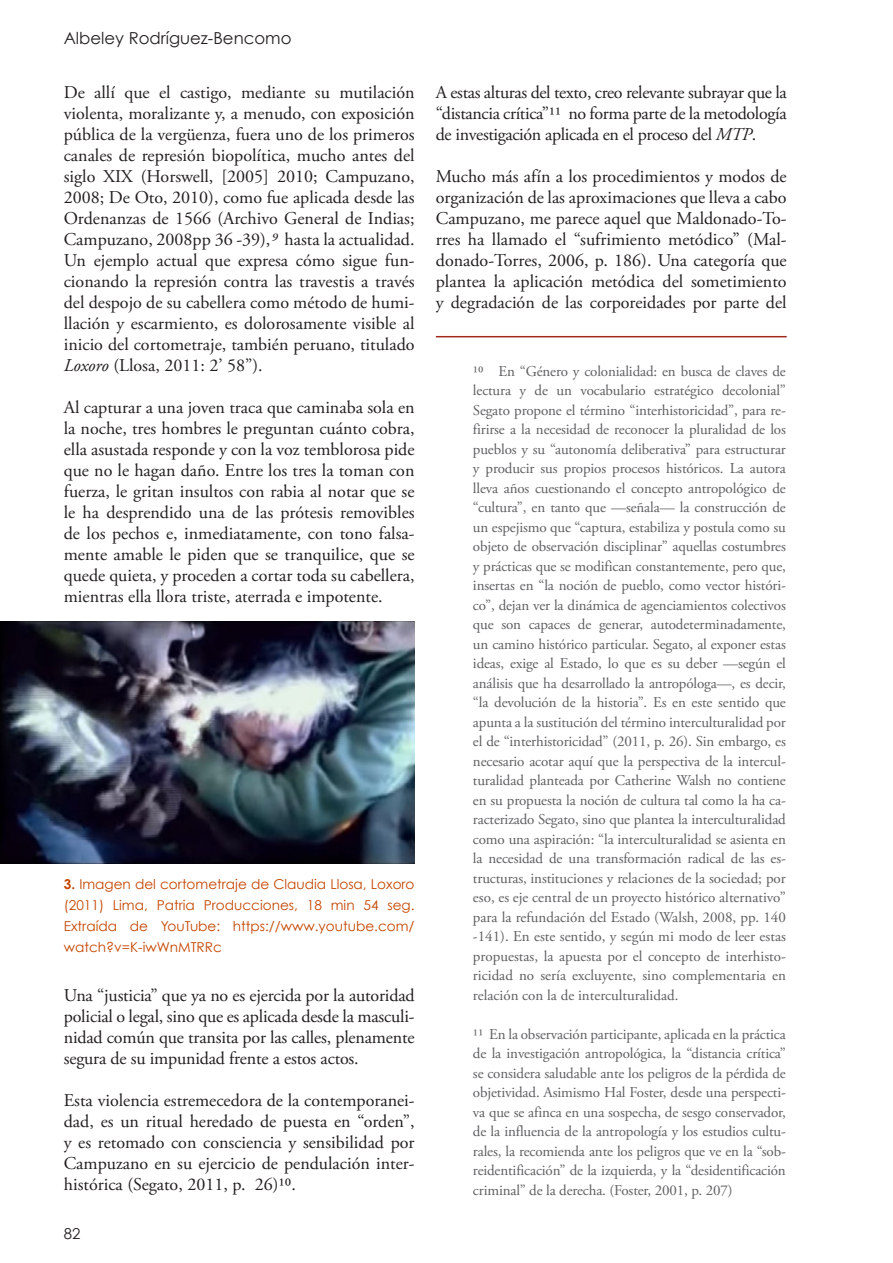
<style>
.page{position:relative;width:893px;height:1263px;background:#fff}
.page>*{position:absolute;margin:0;border:0;box-sizing:border-box;transform-origin:0 0}
.t1{font:18px/21px "Adobe Garamond Pro";color:#231f20;text-align:justify}
.t2{font:16.5px "Century Gothic";color:#231f20}
.t3{font:15px/19.5px "Adobe Garamond Pro";letter-spacing:-.01em;color:#5f5f62;text-align:justify}
.t4{font:15px "Century Gothic";color:#231f20}
.t5{font:13.65px/21px "Century Gothic";color:#c44500;text-align:justify}
.s1{font-style:italic}
.s2{font-weight:700}
</style>
<div class="page">
<img style="left:0;top:621px;width:415px;height:242px">
<hr style="left:436px;top:336px;width:351px;height:1px;background:#9e291c">
<p class="t2" style="left:64px;top:28px;width:229px">Albeley Rodríguez-Bencomo</p>
<p class="t1" style="left:64px;top:83px;width:352px">De allí que el castigo, mediante su mutilación violenta, moralizante y, a menudo, con exposición pública de la vergüenza, fuera uno de los primeros canales de represión biopolítica, mucho antes del siglo XIX (Horswell, [2005] 2010; Campuzano, 2008; De Oto, 2010), como fue aplicada desde las Ordenanzas de 1566 (Archivo General de Indias; Campuzano, 2008pp 36 -39),<span class="s1">9</span> hasta la actualidad.<br>Un ejemplo actual que expresa cómo sigue fun&shy;cionando la represión contra las travestis a través del despojo de su cabellera como método de humi&shy;llación y escarmiento, es dolorosamente visible al inicio del cortometraje, también peruano, titulado <span class="s1">Loxoro</span> (Llosa, 2011: 2’ 58”).</p>
<p class="t1" style="left:64px;top:398px;width:352px">Al capturar a una joven traca que caminaba sola en la noche, tres hombres le preguntan cuánto cobra, ella asustada responde y con la voz temblorosa pide que no le hagan daño. Entre los tres la toman con fuerza, le gritan insultos con rabia al notar que se le ha desprendido una de las prótesis removibles de los pechos e, inmediatamente, con tono falsa&shy;mente amable le piden que se tranquilice, que se quede quieta, y proceden a cortar toda su cabellera, mientras ella llora triste, aterrada e impotente.</p>
<p class="t5" style="left:64px;top:873px;width:352px"><span class="s2">3.</span> Imagen del cortometraje de Claudia Llosa, Loxoro (2011) Lima, Patria Producciones, 18 min 54 seg.<br>Extraída de YouTube: https://www.youtube.com/ watch?v=K-iwWnMTRRc</p>
<p class="t1" style="left:64px;top:986px;width:352px">Una “justicia” que ya no es ejercida por la autoridad policial o legal, sino que es aplicada desde la masculi&shy;nidad común que transita por las calles, plenamente segura de su impunidad frente a estos actos.</p>
<p class="t1" style="left:64px;top:1091px;width:352px">Esta violencia estremecedora de la contemporanei&shy;dad, es un ritual heredado de puesta en “orden”, y es retomado con consciencia y sensibilidad por Campuzano en su ejercicio de pendulación inter&shy;histórica (Segato, 2011, p. 26)10.</p>
<p class="t4" style="left:64px;top:1224px;width:18px">82</p>
<p class="t1" style="left:436px;top:83px;width:352px">A estas alturas del texto, creo relevante subrayar que la “distancia crítica”11 no forma parte de la metodología de investigación aplicada en el proceso del <span class="s1">MTP</span>.</p>
<p class="t1" style="left:436px;top:167px;width:352px">Mucho más afín a los procedimientos y modos de organización de las aproximaciones que lleva a cabo Campuzano, me parece aquel que Maldonado-To&shy;rres ha llamado el “sufrimiento metódico” (Mal&shy;donado-Torres, 2006, p. 186). Una categoría que plantea la aplicación metódica del sometimiento y degradación de las corporeidades por parte del</p>
<p class="t3" style="left:473px;top:362px;width:314px">10 En “Género y colonialidad: en busca de claves de lectura y de un vocabulario estratégico decolonial” Segato propone el término “interhistoricidad”, para re&shy;firirse a la necesidad de reconocer la pluralidad de los pueblos y su “autonomía deliberativa” para estructurar y producir sus propios procesos históricos. La autora lleva años cuestionando el concepto antropológico de “cultura”, en tanto que —señala— la construcción de un espejismo que “captura, estabiliza y postula como su objeto de observación disciplinar” aquellas costumbres y prácticas que se modifican constantemente, pero que, insertas en “la noción de pueblo, como vector históri&shy;co”, dejan ver la dinámica de agenciamientos colectivos que son capaces de generar, autodeterminadamente, un camino histórico particular. Segato, al exponer estas ideas, exige al Estado, lo que es su deber —según el análisis que ha desarrollado la antropóloga—, es decir, “la devolución de la historia”. Es en este sentido que apunta a la sustitución del término interculturalidad por el de “interhistoricidad” (2011, p. 26). Sin embargo, es necesario acotar aquí que la perspectiva de la intercul&shy;turalidad planteada por Catherine Walsh no contiene en su propuesta la noción de cultura tal como la ha ca&shy;racterizado Segato, sino que plantea la interculturalidad como una aspiración: “la interculturalidad se asienta en la necesidad de una transformación radical de las es&shy;tructuras, instituciones y relaciones de la sociedad; por eso, es eje central de un proyecto histórico alternativo” para la refundación del Estado (Walsh, 2008, pp. 140 -141). En este sentido, y según mi modo de leer estas propuestas, la apuesta por el concepto de interhisto&shy;ricidad no sería excluyente, sino complementaria en relación con la de interculturalidad.</p>
<p class="t3" style="left:473px;top:1025px;width:314px">11 En la observación participante, aplicada en la práctica de la investigación antropológica, la “distancia crítica” se considera saludable ante los peligros de la pérdida de objetividad. Asimismo Hal Foster, desde una perspecti&shy;va que se afinca en una sospecha, de sesgo conservador, de la influencia de la antropología y los estudios cultu&shy;rales, la recomienda ante los peligros que ve en la “sob&shy;reidentificación” de la izquierda, y la “desidentificación criminal” de la derecha. (Foster, 2001, p. 207)</p>
</div>
